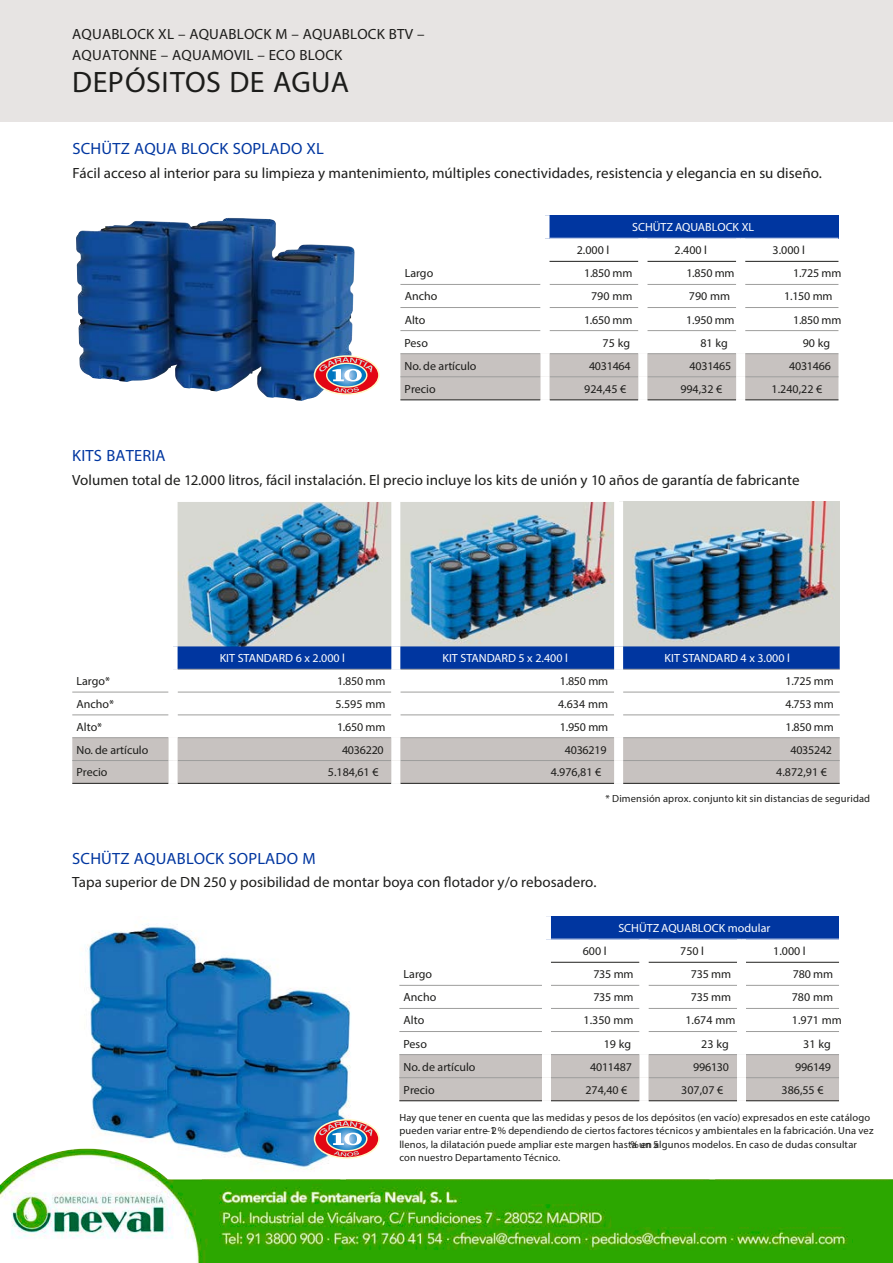
<style>
.page{position:relative;width:893px;height:1263px;background:#fff}
.page>*{position:absolute;margin:0;border:0;box-sizing:border-box;transform-origin:0 0}
.t1{font:300 29.55px "Frutiger LT Pro";letter-spacing:.02em;color:#1d1d1b}
.t2{font:700 condensed 16.35px "Frutiger LT Pro";letter-spacing:.01em;color:#0036a0}
.t3{font:300 14.85px "Frutiger LT Pro";letter-spacing:.005em;color:#1d1d1b}
.t4{font:700 14.85px/20.7px "Frutiger LT Pro";letter-spacing:.01em;color:#1d1d1b}
.t5{font:300 condensed 11.85px "Frutiger LT Pro";letter-spacing:-.02em;color:#1d1d1b}
.t6{font:700 condensed 11.85px "Frutiger LT Pro";color:#1d1d1b}
.t7{font:700 condensed 11.85px "Frutiger LT Pro";color:#fff}
.t8{font:300 condensed 10.35px/13.4px "Frutiger LT Pro";letter-spacing:.015em;color:#1d1d1b}
.s1{font-weight:700}
</style>
<div class="page">
<div style="left:0;top:0;width:893px;height:122px;background:#e7e4e3"></div>
<img style="left:0;top:215px;width:893px;height:1048px">
<h3 class="t4" style="left:72px;top:24px;width:354px">AQUABLOCK XL – AQUABLOCK M – AQUABLOCK BTV –<br>AQUATONNE – AQUAMOVIL – ECO BLOCK</h3>
<h1 class="t1" style="left:72px;top:64px;width:278px">DEPÓSITOS DE AGUA</h1>
<h2 class="t2" style="left:72px;top:139px;width:253px">SCHÜTZ AQUA BLOCK SOPLADO XL</h2>
<h3 class="t3" style="left:72px;top:164px;width:751px">Fácil acceso al interior para su limpieza y mantenimiento, múltiples conectividades, resistencia y elegancia en su diseño.</h3>
<p class="t7" style="left:632px;top:220px;width:124px">SCHÜTZ AQUABLOCK XL</p>
<p class="t6" style="left:577px;top:243px;width:34px">2.000 l</p>
<p class="t6" style="left:675px;top:243px;width:34px">2.400 l</p>
<p class="t6" style="left:772px;top:243px;width:34px">3.000 l</p>
<h2 class="t2" style="left:72px;top:445px;width:95px">KITS BATERIA</h2>
<p class="t6" style="left:405px;top:266px;width:30px">Largo</p>
<p class="t5" style="left:584px;top:266px;width:50px">1.850 mm</p>
<p class="t5" style="left:686px;top:266px;width:50px">1.850 mm</p>
<p class="t5" style="left:793px;top:266px;width:50px">1.725 mm</p>
<p class="t6" style="left:405px;top:289px;width:34px">Ancho</p>
<p class="t5" style="left:591px;top:289px;width:43px">790 mm</p>
<p class="t5" style="left:689px;top:289px;width:43px">790 mm</p>
<p class="t5" style="left:784px;top:289px;width:50px">1.150 mm</p>
<p class="t6" style="left:405px;top:312px;width:22px">Alto</p>
<p class="t5" style="left:584px;top:312px;width:50px">1.650 mm</p>
<p class="t5" style="left:686px;top:312px;width:50px">1.950 mm</p>
<p class="t5" style="left:793px;top:312px;width:50px">1.850 mm</p>
<p class="t6" style="left:405px;top:335px;width:25px">Peso</p>
<p class="t5" style="left:603px;top:335px;width:29px">75 kg</p>
<p class="t5" style="left:700px;top:335px;width:29px">81 kg</p>
<p class="t5" style="left:803px;top:335px;width:29px">90 kg</p>
<p class="t6" style="left:405px;top:358px;width:73px">No. de artículo</p>
<p class="t5" style="left:589px;top:358px;width:43px">4031464</p>
<p class="t5" style="left:690px;top:358px;width:43px">4031465</p>
<p class="t5" style="left:789px;top:358px;width:43px">4031466</p>
<p class="t6" style="left:405px;top:381px;width:32px">Precio</p>
<p class="t6" style="left:584px;top:381px;width:43px">924,45 €</p>
<p class="t6" style="left:680px;top:381px;width:43px">994,32 €</p>
<p class="t6" style="left:772px;top:381px;width:52px">1.240,22 €</p>
<h3 class="t3" style="left:72px;top:471px;width:729px">Volumen total de 12.000 litros, fácil instalación. El precio incluye los kits de unión y 10 años de garantía de fabricante</h3>
<p class="t7" style="left:220px;top:651px;width:127px">KIT STANDARD 6 x 2.000 l</p>
<p class="t7" style="left:443px;top:651px;width:127px">KIT STANDARD 5 x 2.400 l</p>
<p class="t7" style="left:665px;top:651px;width:127px">KIT STANDARD 4 x 3.000 l</p>
<p class="t6" style="left:77px;top:674px;width:35px">Largo*</p>
<p class="t5" style="left:337px;top:674px;width:50px">1.850 mm</p>
<p class="t5" style="left:560px;top:674px;width:50px">1.850 mm</p>
<p class="t5" style="left:785px;top:674px;width:50px">1.725 mm</p>
<p class="t6" style="left:77px;top:697px;width:39px">Ancho*</p>
<p class="t5" style="left:335px;top:697px;width:51px">5.595 mm</p>
<p class="t5" style="left:558px;top:697px;width:51px">4.634 mm</p>
<p class="t5" style="left:785px;top:697px;width:50px">4.753 mm</p>
<p class="t6" style="left:77px;top:719px;width:27px">Alto*</p>
<p class="t5" style="left:337px;top:719px;width:50px">1.650 mm</p>
<p class="t5" style="left:560px;top:719px;width:50px">1.950 mm</p>
<p class="t5" style="left:785px;top:719px;width:50px">1.850 mm</p>
<p class="t6" style="left:77px;top:742px;width:73px">No. de artículo</p>
<p class="t5" style="left:342px;top:742px;width:43px">4036220</p>
<p class="t5" style="left:565px;top:742px;width:43px">4036219</p>
<p class="t5" style="left:790px;top:742px;width:43px">4035242</p>
<p class="t6" style="left:77px;top:765px;width:32px">Precio</p>
<p class="t6" style="left:328px;top:765px;width:52px">5.184,61 €</p>
<p class="t6" style="left:551px;top:765px;width:52px">4.976,81 €</p>
<p class="t6" style="left:776px;top:765px;width:52px">4.872,91 €</p>
<p class="t8" style="left:606px;top:791px;width:266px">* Dimensión aprox. conjunto kit sin distancias de seguridad</p>
<h2 class="t2" style="left:72px;top:848px;width:245px">SCHÜTZ AQUABLOCK SOPLADO M</h2>
<h3 class="t3" style="left:72px;top:873px;width:526px">Tapa superior de DN 250 y posibilidad de montar boya con flotador y/o rebosadero.</h3>
<p class="t7" style="left:618px;top:921px;width:154px">SCHÜTZ AQUABLOCK modular</p>
<p class="t6" style="left:583px;top:944px;width:25px">600 l</p>
<p class="t6" style="left:680px;top:944px;width:25px">750 l</p>
<p class="t6" style="left:773px;top:944px;width:34px">1.000 l</p>
<p class="t6" style="left:404px;top:967px;width:30px">Largo</p>
<p class="t5" style="left:593px;top:967px;width:42px">735 mm</p>
<p class="t5" style="left:691px;top:967px;width:42px">735 mm</p>
<p class="t5" style="left:793px;top:967px;width:42px">780 mm</p>
<p class="t6" style="left:404px;top:990px;width:34px">Ancho</p>
<p class="t5" style="left:593px;top:990px;width:42px">735 mm</p>
<p class="t5" style="left:691px;top:990px;width:42px">735 mm</p>
<p class="t5" style="left:792px;top:990px;width:43px">780 mm</p>
<p class="t6" style="left:404px;top:1013px;width:22px">Alto</p>
<p class="t5" style="left:584px;top:1013px;width:51px">1.350 mm</p>
<p class="t5" style="left:685px;top:1013px;width:51px">1.674 mm</p>
<p class="t5" style="left:792px;top:1013px;width:51px">1.971 mm</p>
<p class="t6" style="left:404px;top:1036px;width:25px">Peso</p>
<p class="t5" style="left:604px;top:1036px;width:29px">19 kg</p>
<p class="t5" style="left:701px;top:1036px;width:29px">23 kg</p>
<p class="t5" style="left:803px;top:1036px;width:29px">31 kg</p>
<p class="t6" style="left:404px;top:1059px;width:73px">No. de artículo</p>
<p class="t5" style="left:590px;top:1059px;width:43px">4011487</p>
<p class="t5" style="left:693px;top:1059px;width:37px">996130</p>
<p class="t5" style="left:795px;top:1059px;width:37px">996149</p>
<p class="t6" style="left:404px;top:1082px;width:32px">Precio</p>
<p class="t6" style="left:585px;top:1082px;width:43px">274,40 €</p>
<p class="t6" style="left:681px;top:1082px;width:43px">307,07 €</p>
<p class="t6" style="left:781px;top:1082px;width:43px">386,55 €</p>
<p class="t8" style="left:399px;top:1111px;width:472px"><span class="s1">Hay que tener en cuenta</span> que las medidas y pesos de los depósitos (en vacío) expresados en este catálogo pueden variar entre 1</p>
<p class="t8" style="left:399px;top:1124px;width:476px;text-indent:86px">– 2 % dependiendo de ciertos factores técnicos y ambientales en la fabricación. Una vez llenos, la dilatación puede ampliar este margen hasta un 5</p>
<p class="t8" style="left:630px;top:1137px;width:228px">% en algunos modelos. En caso de dudas consultar</p>
<p class="t8" style="left:399px;top:1151px;width:163px">con nuestro Departamento Técnico.</p>
</div>
